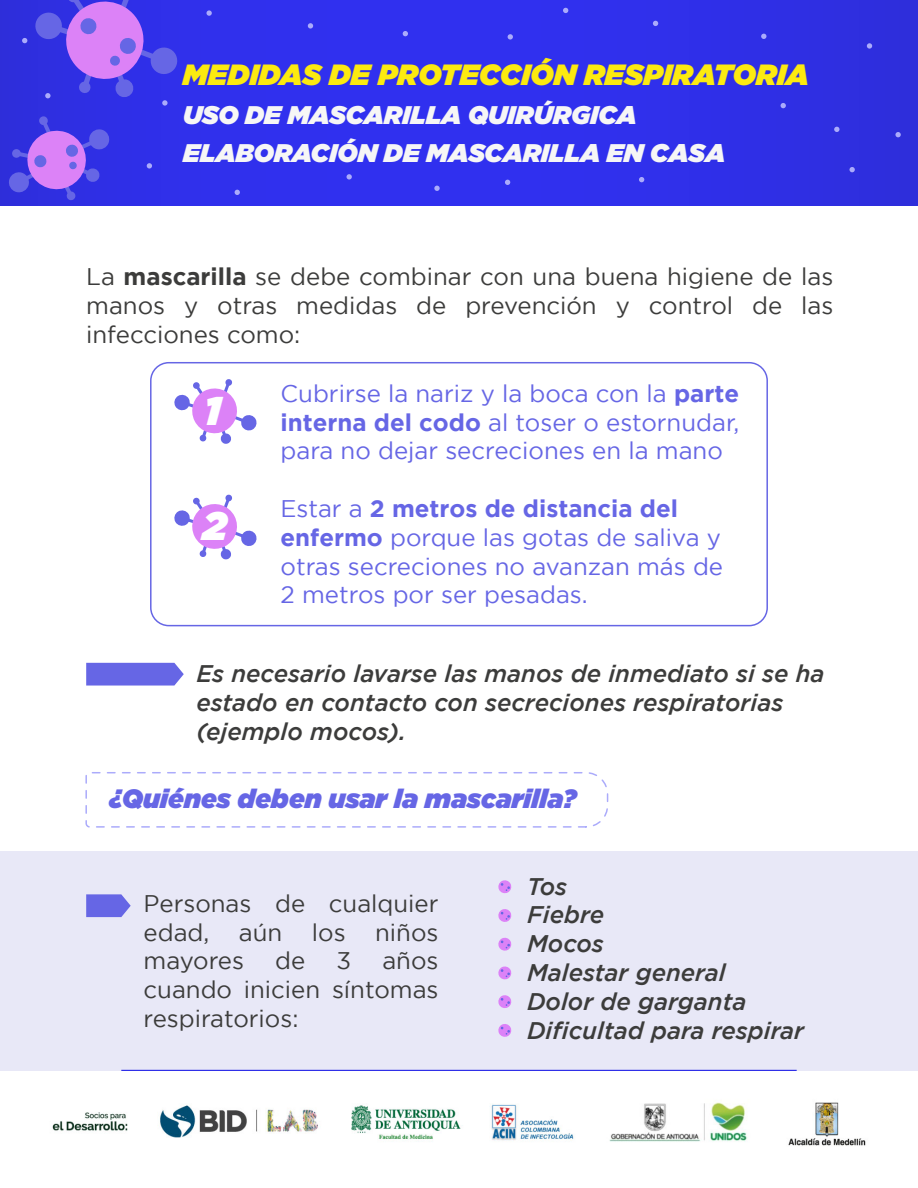
<style>
.page{position:relative;width:918px;height:1188px;background:#fff}
.page>*{position:absolute;margin:0;border:0;box-sizing:border-box;transform-origin:0 0}
.t1{font:italic 900 39.9px "Gotham";color:#fff}
.t2{font:italic 900 29.25px "Gotham";color:#fcea10}
.t3{font:italic 900 26.55px "Gotham";color:#6666e5}
.t4{font:italic 900 25.5px "Gotham";color:#f6f6f6}
.t5{font:24px/28.8px "Gotham";color:#6666e5;text-align:justify}
.t6{font:24px/28.8px "Gotham";color:#3c3c3b;text-align:justify}
.t7{font:italic 500 24px/28.8px "Gotham";color:#3c3c3b}
.s1{font-weight:700}
</style>
<div class="page">
<div style="left:0;top:852px;width:918px;height:219px;background:#e8e8f7"></div>
<svg style="left:85px;top:772px;width:524px;height:56px"></svg>
<svg style="left:174px;top:379px;width:83px;height:65px"></svg>
<svg style="left:174px;top:494px;width:83px;height:66px"></svg>
<div style="left:150px;top:362px;width:618px;height:264px;border:2px solid #6666e5;border-radius:18px"></div>
<svg style="left:86px;top:663px;width:98px;height:23px;background:#7070e6"></svg>
<svg style="left:86px;top:894px;width:45px;height:23px"></svg>
<hr style="left:121px;top:1070px;width:676px;height:1px;background:#0a0ae5">
<svg style="left:498px;top:880px;width:14px;height:14px"></svg>
<svg style="left:498px;top:909px;width:14px;height:13px"></svg>
<svg style="left:498px;top:937px;width:14px;height:14px"></svg>
<svg style="left:498px;top:966px;width:14px;height:14px"></svg>
<svg style="left:498px;top:995px;width:14px;height:13px"></svg>
<svg style="left:498px;top:1024px;width:14px;height:13px"></svg>
<img style="left:52px;top:1102px;width:814px;height:44px">
<div style="left:0;top:0;width:918px;height:206px;background:linear-gradient(to right,#3030eb,#2f2fe7)"></div>
<svg style="left:147px;top:163px;width:5px;height:6px"></svg>
<svg style="left:235px;top:190px;width:5px;height:5px"></svg>
<svg style="left:505px;top:180px;width:5px;height:5px"></svg>
<svg style="left:434px;top:186px;width:6px;height:5px"></svg>
<svg style="left:563px;top:8px;width:5px;height:5px"></svg>
<svg style="left:403px;top:31px;width:5px;height:5px"></svg>
<svg style="left:308px;top:23px;width:5px;height:6px"></svg>
<svg style="left:206px;top:10px;width:6px;height:6px"></svg>
<svg style="left:22px;top:38px;width:5px;height:5px"></svg>
<svg style="left:347px;top:174px;width:5px;height:6px"></svg>
<svg style="left:508px;top:34px;width:5px;height:6px"></svg>
<svg style="left:639px;top:177px;width:5px;height:5px"></svg>
<svg style="left:653px;top:21px;width:5px;height:5px"></svg>
<svg style="left:761px;top:34px;width:5px;height:5px"></svg>
<svg style="left:895px;top:132px;width:6px;height:5px"></svg>
<svg style="left:867px;top:43px;width:5px;height:6px"></svg>
<svg style="left:781px;top:103px;width:5px;height:5px"></svg>
<svg style="left:834px;top:127px;width:6px;height:5px"></svg>
<svg style="left:849px;top:167px;width:6px;height:5px"></svg>
<svg style="left:8px;top:116px;width:102px;height:85px;background:#674ee7"></svg>
<svg style="left:33px;top:0;width:146px;height:106px;background:#664de9"></svg>
<p class="t2" style="left:183px;top:57px;width:628px">MEDIDAS DE PROTECCIÓN RESPIRATORIA</p>
<p class="t4" style="left:183px;top:100px;width:455px">USO DE MASCARILLA QUIRÚRGICA</p>
<p class="t4" style="left:183px;top:138px;width:544px">ELABORACIÓN DE MASCARILLA EN CASA</p>
<p class="t6" style="left:86px;top:262px;width:749px">La <span class="s1">mascarilla</span> se debe combinar con una buena higiene de las manos y otras medidas de prevención y control de las infecciones como:</p>
<h1 class="t1" style="left:204px;top:388px;width:19px">1</h1>
<h1 class="t1" style="left:202px;top:503px;width:27px">2</h1>
<p class="t5" style="left:281px;top:378px;width:460px">Cubrirse la nariz y la boca con la <span class="s1">parte interna del codo</span> al toser o estornudar, para no dejar secreciones en la mano</p>
<p class="t5" style="left:281px;top:494px;width:444px;text-align:left">Estar a <span class="s1">2 metros de distancia del enfermo</span> porque las gotas de saliva y otras secreciones no avanzan más de<br>2 metros por ser pesadas.</p>
<p class="t7" style="left:196px;top:659px;width:630px">Es necesario lavarse las manos de inmediato si se ha estado en contacto con secreciones respiratorias (ejemplo mocos).</p>
<p class="t3" style="left:109px;top:783px;width:470px">¿Quiénes deben usar la mascarilla?</p>
<p class="t6" style="left:144px;top:889px;width:297px">Personas de cualquier edad, aún los niños mayores</p>
<p class="t6" style="left:275px;top:946px;width:32px">de</p>
<p class="t6" style="left:337px;top:946px;width:16px">3</p>
<p class="t6" style="left:144px;top:946px;width:297px;text-indent:239px">años cuando inicien síntomas respiratorios:</p>
<p class="t7" style="left:527px;top:872px;width:279px">Tos<br>Fiebre<br>Mocos<br>Malestar general<br>Dolor de garganta<br>Dificultad para respirar</p>
</div>
